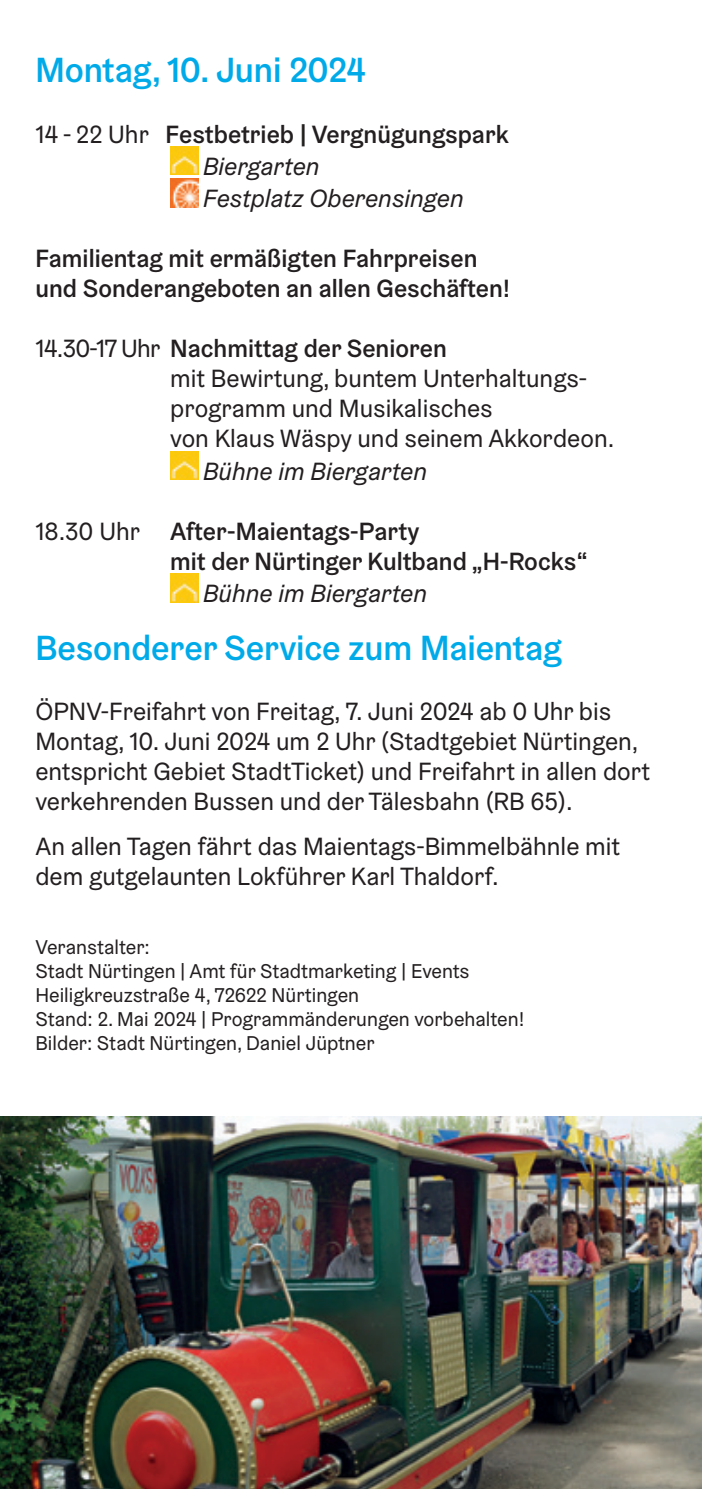
<style>
.page{position:relative;width:702px;height:1489px;background:#fff}
.page>*{position:absolute;margin:0;border:0;box-sizing:border-box;transform-origin:0 0}
.t1{font:500 35px "Graebenbach";letter-spacing:-.005em;color:#00aae9}
.t2{font:25px/30px "Graebenbach";color:#231f20}
.t3{font:500 25px/30px "Graebenbach";color:#231f20}
.t4{font:italic 25px/32.2px "Graebenbach";color:#231f20}
.t5{font:20px/24px "Graebenbach";color:#231f20}
.s1{font-style:normal}
.s2{font-weight:500;font-style:normal}
.s3{font-weight:500}
.s4{font-weight:400}
</style>
<div class="page">
<img style="left:170px;top:146px;width:28px;height:29px">
<img style="left:170px;top:179px;width:28px;height:28px">
<img style="left:170px;top:451px;width:28px;height:29px">
<img style="left:170px;top:574px;width:28px;height:28px">
<img style="left:0;top:1116px;width:702px;height:372px">
<h1 class="t1" style="left:35px;top:48px;width:332px">Montag, 10. Juni 2024</h1>
<p class="t4" style="left:203px;top:117px;width:307px;text-indent:-168px"><span class="s1">14 - 22 Uhr</span> <span class="s2">Festbetrieb | Vergnügungspark<br></span>Biergarten<br>Festplatz Oberensingen</p>
<p class="t3" style="left:35px;top:243px;width:476px">Familientag mit ermäßigten Fahrpreisen und Sonderangeboten an allen Geschäften!</p>
<p class="t2" style="left:170px;top:333px;width:445px;text-indent:-135px">14.30-17 Uhr <span class="s3">Nachmittag der Senioren<br></span>mit Bewirtung, buntem Unterhaltungs&shy;programm und Musikalisches<br>von Klaus Wäspy und seinem Akkordeon.</p>
<p class="t4" style="left:203px;top:454px;width:225px">Bühne im Biergarten</p>
<p class="t3" style="left:170px;top:516px;width:419px;text-indent:-135px"><span class="s4">18.30 Uhr</span> After-Maientags-Party<br>mit der Nürtinger Kultband „H-Rocks“</p>
<p class="t4" style="left:203px;top:577px;width:225px">Bühne im Biergarten</p>
<h1 class="t1" style="left:35px;top:625px;width:528px">Besonderer Service zum Maientag</h1>
<p class="t2" style="left:35px;top:695px;width:616px">ÖPNV-Freifahrt von Freitag, 7. Juni 2024 ab 0 Uhr bis Montag, 10. Juni 2024 um 2 Uhr (Stadtgebiet Nürtingen, entspricht Gebiet StadtTicket) und Freifahrt in allen dort verkehrenden Bussen und der Tälesbahn (RB 65).</p>
<p class="t2" style="left:35px;top:830px;width:586px">An allen Tagen fährt das Maientags-Bimmelbähnle mit dem gutgelaunten Lokführer Karl Thaldorf.</p>
<p class="t5" style="left:35px;top:934px;width:490px">Veranstalter:<br>Stadt Nürtingen | Amt für Stadtmarketing | Events Heiligkreuzstraße 4, 72622 Nürtingen<br>Stand: 2. Mai 2024 | Programmänderungen vorbehalten!<br>Bilder: Stadt Nürtingen, Daniel Jüptner</p>
</div>
